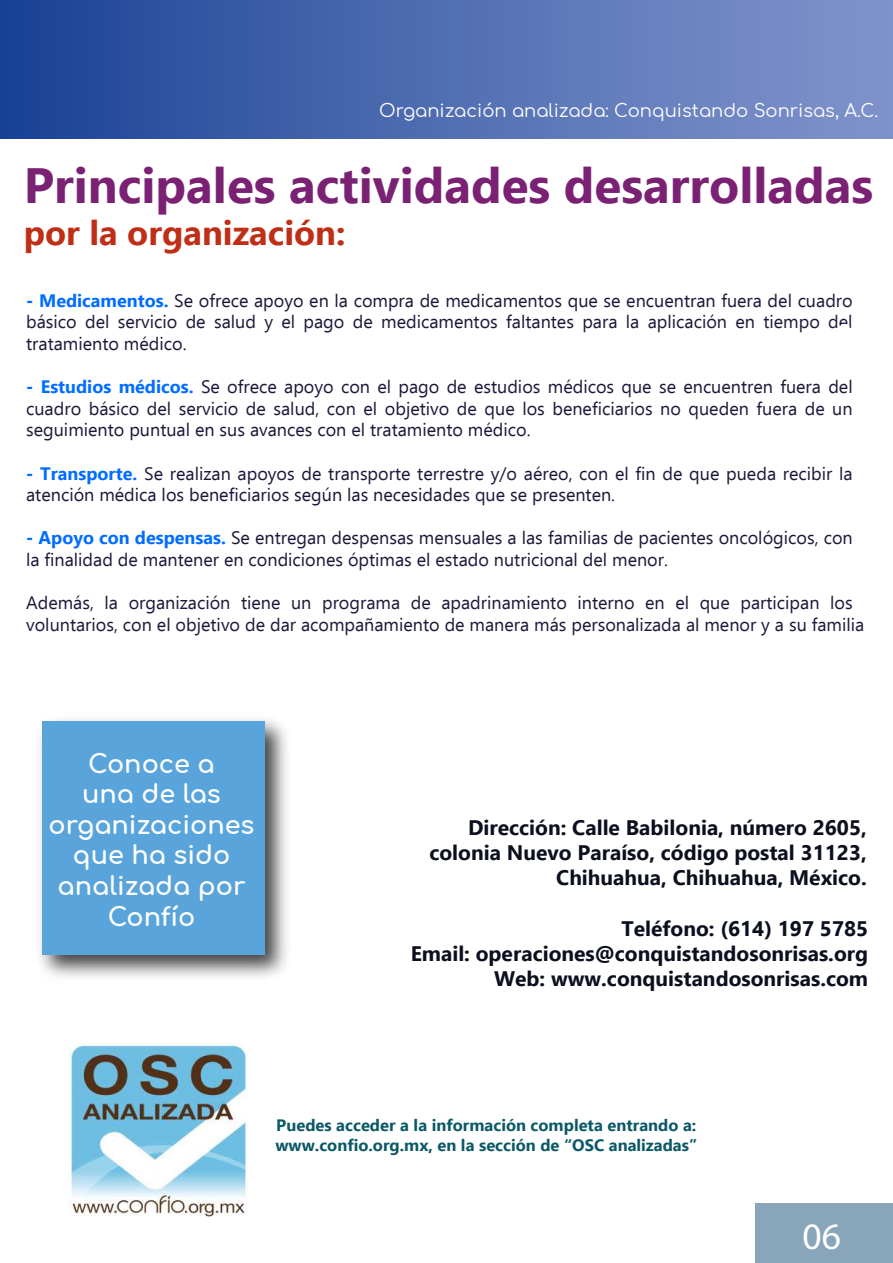
<style>
.page{position:relative;width:893px;height:1263px;background:#fff}
.page>*{position:absolute;margin:0;border:0;box-sizing:border-box;transform-origin:0 0}
.t1{font:700 49.5px "Ebrima";color:#7b2174}
.t2{font:37.5px "Myriad Pro";color:#fff}
.t3{font:700 34.5px "Ebrima";color:#bf2f17}
.t4{font:700 25.5px/30.6px "Comfortaa";color:#fff;text-align:center}
.t5{font:700 21px/25.2px "Ebrima";color:#0c0f1e;text-align:right}
.t6{font:18px/21.6px "Ebrima";color:#1d183a}
.t7{font:18px "Comfortaa";color:#fff}
.t8{font:700 16.5px/19.8px "Ebrima";color:#0b5966}
.s1{font-weight:700;color:#006dff}
</style>
<div class="page">
<div style="left:756px;top:1204px;width:137px;height:59px;background:#88a5ba"></div>
<img style="left:69px;top:1043px;width:180px;height:174px">
<img style="left:40px;top:719px;width:247px;height:259px">
<div style="left:42px;top:721px;width:222px;height:233px;background:#59a5db"></div>
<div style="left:0;top:0;width:893px;height:138px;background:linear-gradient(to right,#1a4496,#8496cd)"></div>
<p class="t7" style="left:379px;top:94px;width:501px">Organización analizada: Conquistando Sonrisas, A.C.</p>
<h1 class="t1" style="left:24px;top:147px;width:851px">Principales actividades desarrolladas</h1>
<h3 class="t3" style="left:24px;top:205px;width:323px">por la organización:</h3>
<p class="t6" style="left:26px;top:289px;width:828px;text-align:justify"><span class="s1">- Medicamentos.</span> Se ofrece apoyo en la compra de medicamentos que se encuentran fuera del cuadro básico del servicio de salud y el pago de medicamentos faltantes para la aplicación en tiempo del tratamiento médico.</p>
<p class="t6" style="left:26px;top:375px;width:828px;text-align:justify"><span class="s1">- Estudios médicos.</span> Se ofrece apoyo con el pago de estudios médicos que se encuentren fuera del cuadro básico del servicio de salud, con el objetivo de que los beneficiarios no queden fuera de un seguimiento puntual en sus avances con el tratamiento médico.</p>
<p class="t6" style="left:26px;top:462px;width:828px"><span class="s1">- Transporte.</span> Se realizan apoyos de transporte terrestre y/o aéreo, con el fin de que pueda recibir la atención médica los beneficiarios según las necesidades que se presenten.</p>
<p class="t6" style="left:26px;top:527px;width:828px"><span class="s1">- Apoyo con despensas.</span> Se entregan despensas mensuales a las familias de pacientes oncológicos, con la finalidad de mantener en condiciones óptimas el estado nutricional del menor.</p>
<p class="t6" style="left:26px;top:591px;width:840px">Además, la organización tiene un programa de apadrinamiento interno en el que participan los voluntarios, con el objetivo de dar acompañamiento de manera más personalizada al menor y a su familia</p>
<h3 class="t4" style="left:49px;top:744px;width:207px">Conoce a<br>una de las organizaciones que ha sido analizada por<br>Confío</h3>
<p class="t5" style="left:429px;top:814px;width:439px">Dirección: Calle Babilonia, número 2605, colonia Nuevo Paraíso, código postal 31123,<br>Chihuahua, Chihuahua, México.</p>
<p class="t5" style="left:411px;top:914px;width:459px">Teléfono: (614) 197 5785<br>Email: operaciones@conquistandosonrisas.org<br>Web: www.conquistandosonrisas.com</p>
<p class="t8" style="left:275px;top:1114px;width:423px">Puedes acceder a la información completa entrando a: www.confio.org.mx, en la sección de “OSC analizadas”</p>
<h2 class="t2" style="left:803px;top:1217px;width:40px">06</h2>
</div>
